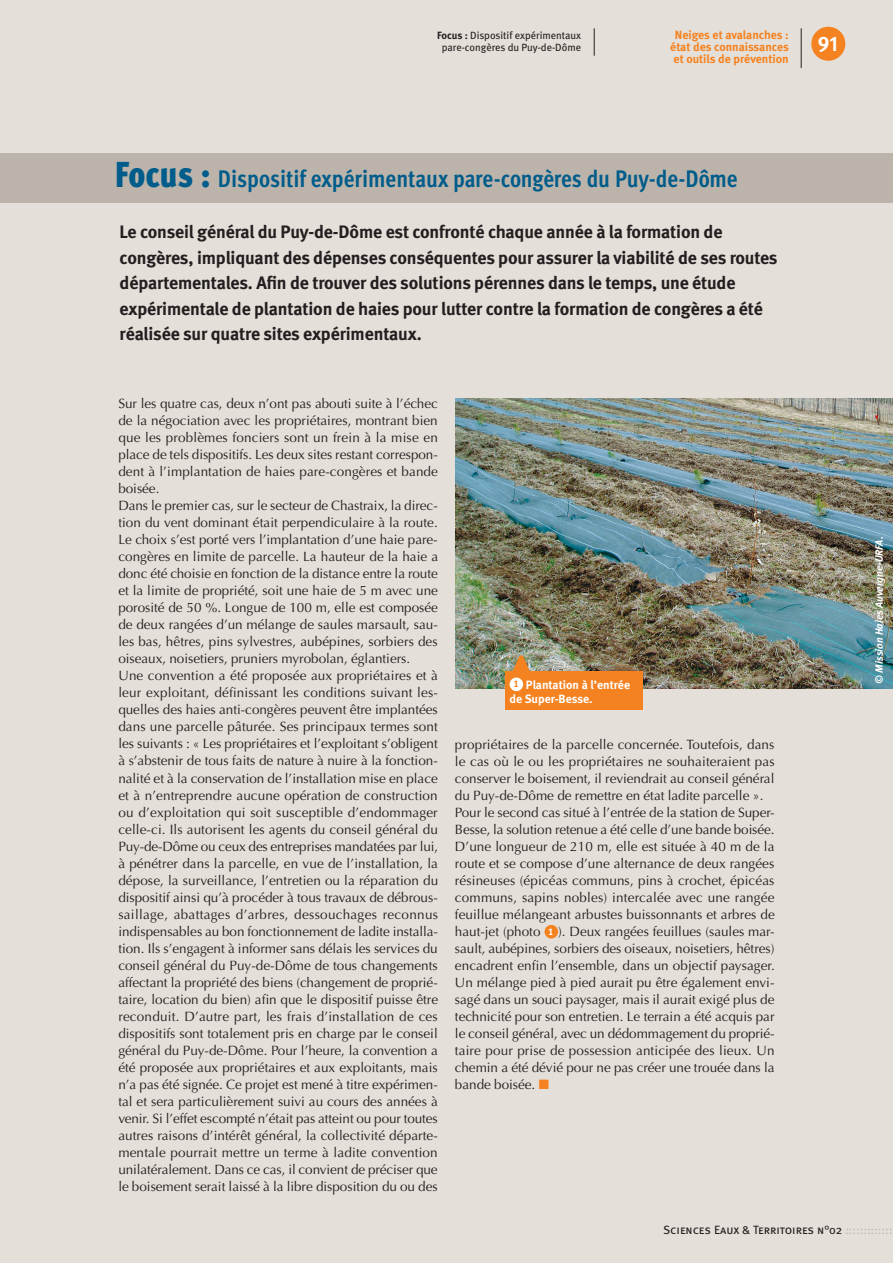
<style>
.page{position:relative;width:893px;height:1263px;background:#e4e0d9}
.page>*{position:absolute;margin:0;border:0;box-sizing:border-box;transform-origin:0 0}
.t1{font:700 24px "Meta Cond OT";color:#005c8a}
.t2{font:21px "Meta Bold Caps Expert";color:#fff}
.t3{font:18px/25.5px "Meta Bold LF";letter-spacing:-.005em;color:#231f20}
.t4{font:13.5px/17px "Optima";color:#231f20}
.t5{font:700 12px/12px "Meta";color:#f58220;text-align:center}
.t6{font:12px "Meta Book Caps";letter-spacing:-.005em;color:#231f20}
.t7{font:12px/13.5px "Meta Bold LF";color:#fff}
.t8{font:10.5px/12px "Meta Book LF";color:#231f20;text-align:center}
.t9{font:italic 10.5px "Meta Bold LF";letter-spacing:-.005em;color:#fff}
.s1{font-family:"Meta";font-weight:700}
.s2{font-weight:900;font-size:36px}
.s3{font-family:"Meta Bold LF";font-size:9.75px;color:#fff}
.s4{color:#f58220}
.s5{color:#bcbdc0}
</style>
<div class="page">
<div style="left:0;top:153px;width:893px;height:49px;background:#bcb4ab"></div>
<div style="left:544px;top:925px;width:14px;height:13px;background:#f58220;border-radius:50%"></div>
<img style="left:455px;top:398px;width:438px;height:290px">
<div style="left:505px;top:671px;width:138px;height:38px;background:#f58220"></div>
<div style="left:510px;top:677px;width:13px;height:14px;background:#fff;border-radius:50%"></div>
<svg style="left:508px;top:646px;width:25px;height:25px"></svg>
<div style="left:811px;top:27px;width:34px;height:34px;background:#f58220;border-radius:50%"></div>
<hr style="left:801px;top:28px;width:1px;height:40px;background:#231f20">
<svg style="left:594px;top:28px;width:1px;height:28px"></svg>
<p class="t8" style="left:437px;top:29px;width:146px"><span class="s1">Focus :</span> Dispositif expérimentaux pare-congères du Puy-de-Dôme</p>
<p class="t5" style="left:670px;top:29px;width:120px">Neiges et avalanches : état des connaissances et outils de prévention</p>
<h2 class="t2" style="left:818px;top:31px;width:22px">91</h2>
<h1 class="t1" style="left:115px;top:163px;width:624px"><span class="s2">Focus :</span> Dispositif expérimentaux pare-congères du Puy-de-Dôme</h1>
<p class="t3" style="left:120px;top:219px;width:659px">Le conseil général du Puy-de-Dôme est confronté chaque année à la formation de congères, impliquant des dépenses conséquentes pour assurer la viabilité de ses routes départementales. Afin de trouver des solutions pérennes dans le temps, une étude expérimentale de plantation de haies pour lutter contre la formation de congères a été réalisée sur quatre sites expérimentaux.</p>
<p class="t4" style="left:118px;top:395px;width:321px">Sur les quatre cas, deux n’ont pas abouti suite à l’échec de la négociation avec les propriétaires, montrant bien que les problèmes fonciers sont un frein à la mise en place de tels dispositifs. Les deux sites restant correspon&shy;dent à l’implantation de haies pare-congères et bande boisée.<br>Dans le premier cas, sur le secteur de Chastraix, la direc&shy;tion du vent dominant était perpendiculaire à la route.<br>Le choix s’est porté vers l’implantation d’une haie pare&shy;congères en limite de parcelle. La hauteur de la haie a donc été choisie en fonction de la distance entre la route et la limite de propriété, soit une haie de 5 m avec une porosité de 50 %. Longue de 100 m, elle est composée de deux rangées d’un mélange de saules marsault, sau&shy;les bas, hêtres, pins sylvestres, aubépines, sorbiers des oiseaux, noisetiers, pruniers myrobolan, églantiers.<br>Une convention a été proposée aux propriétaires et à leur exploitant, définissant les conditions suivant les&shy;quelles des haies anti-congères peuvent être implantées dans une parcelle pâturée. Ses principaux termes sont les suivants : « Les propriétaires et l’exploitant s’obligent à s’abstenir de tous faits de nature à nuire à la fonction&shy;nalité et à la conservation de l’installation mise en place et à n’entreprendre aucune opération de construction ou d’exploitation qui soit susceptible d’endommager celle-ci. Ils autorisent les agents du conseil général du Puy-de-Dôme ou ceux des entreprises mandatées par lui, à pénétrer dans la parcelle, en vue de l’installation, la dépose, la surveillance, l’entretien ou la réparation du dispositif ainsi qu’à procéder à tous travaux de débrous&shy;saillage, abattages d’arbres, dessouchages reconnus indispensables au bon fonctionnement de ladite installa&shy;tion. Ils s’engagent à informer sans délais les services du conseil général du Puy-de-Dôme de tous changements affectant la propriété des biens (changement de proprié&shy;taire, location du bien) afin que le dispositif puisse être reconduit. D’autre part, les frais d’installation de ces dispositifs sont totalement pris en charge par le conseil général du Puy-de-Dôme. Pour l’heure, la convention a été proposée aux propriétaires et aux exploitants, mais n’a pas été signée. Ce projet est mené à titre expérimen&shy;tal et sera particulièrement suivi au cours des années à venir. Si l’effet escompté n’était pas atteint ou pour toutes autres raisons d’intérêt général, la collectivité départe&shy;mentale pourrait mettre un terme à ladite convention unilatéralement. Dans ce cas, il convient de préciser que le boisement serait laissé à la libre disposition du ou des</p>
<p class="t7" style="left:510px;top:678px;width:122px;text-indent:4px"><sup>1</sup> Plantation à l’entrée de Super-Besse.</p>
<p class="t4" style="left:455px;top:736px;width:321px">propriétaires de la parcelle concernée. Toutefois, dans le cas où le ou les propriétaires ne souhaiteraient pas conserver le boisement, il reviendrait au conseil général du Puy-de-Dôme de remettre en état ladite parcelle ».<br>Pour le second cas situé à l’entrée de la station de Super-Besse, la solution retenue a été celle d’une bande boisée.<br>D’une longueur de 210 m, elle est située à 40 m de la route et se compose d’une alternance de deux rangées résineuses (épicéas communs, pins à crochet, épicéas communs, sapins nobles) intercalée avec une rangée feuillue mélangeant arbustes buissonnants et arbres de haut-jet (photo <span class="s3">1</span> ). Deux rangées feuillues (saules mar&shy;sault, aubépines, sorbiers des oiseaux, noisetiers, hêtres) encadrent enfin l’ensemble, dans un objectif paysager.<br>Un mélange pied à pied aurait pu être également envi&shy;sagé dans un souci paysager, mais il aurait exigé plus de technicité pour son entretien. Le terrain a été acquis par le conseil général, avec un dédommagement du proprié&shy;taire pour prise de possession anticipée des lieux. Un chemin a été dévié pour ne pas créer une trouée dans la bande boisée. <span class="s4">■</span></p>
<p class="t9" style="left:873px;top:684px;width:149px;rotate:-90deg">© Mission Haies Auvergne-URFA.</p>
<p class="t6" style="left:663px;top:1223px;width:231px">Sciences Eaux &amp; Territoires n°02 <span class="s5">:::::::::::::</span></p>
</div>
